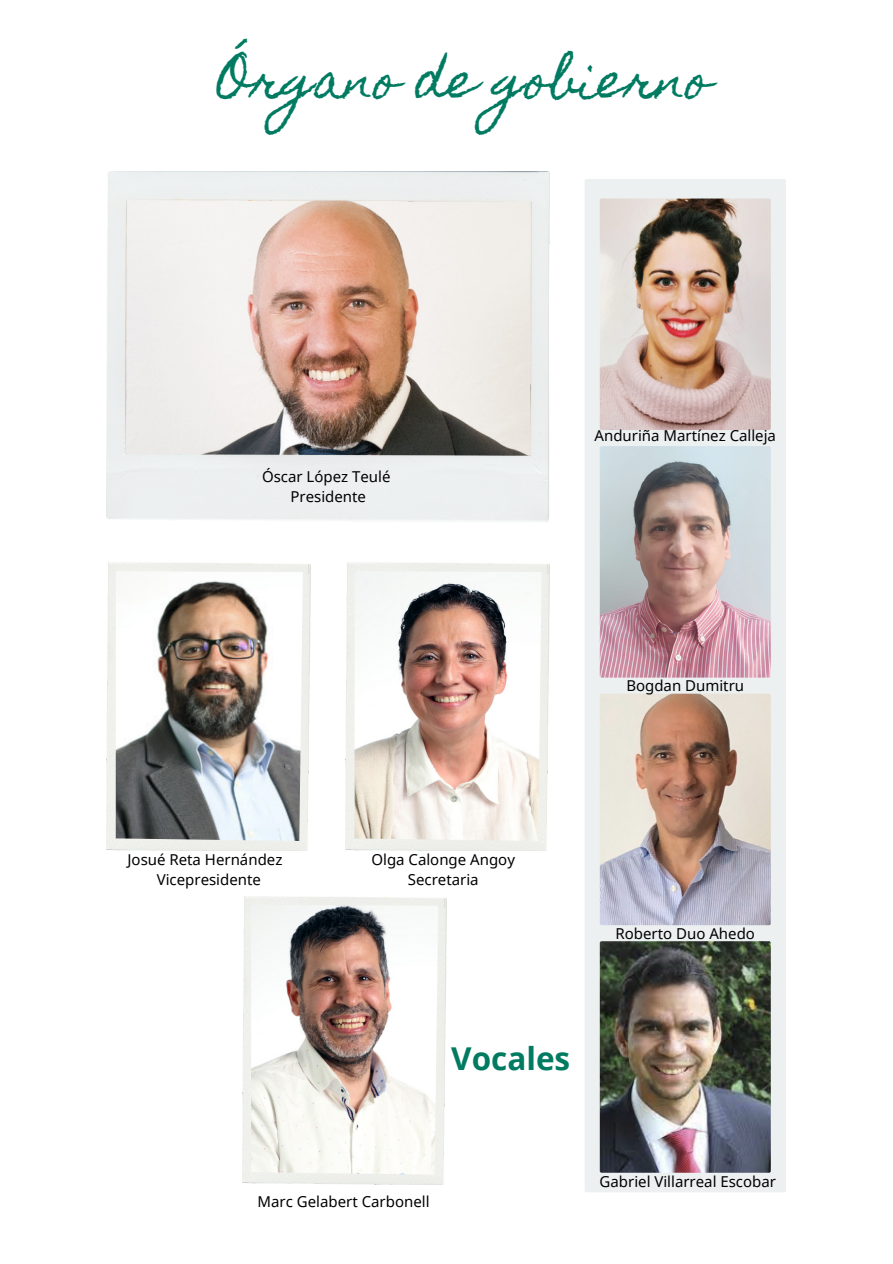
<style>
.page{position:relative;width:893px;height:1264px;background:#fff}
.page>*{position:absolute;margin:0;border:0;box-sizing:border-box;transform-origin:0 0}
.t1{font:48px "Homemade Apple";color:#007b61}
.t2{font:700 31.5px "Noto Sans";color:#007b61}
.t3{font:15px "Noto Sans";color:#000}
</style>
<div class="page">
<div style="left:584px;top:179px;width:201px;height:1013px;background:#ecf0f0;border-radius:2px"></div>
<img style="left:599px;top:941px;width:171px;height:231px;border-radius:2px">
<img style="left:599px;top:693px;width:171px;height:232px;border-radius:2px">
<img style="left:599px;top:198px;width:171px;height:232px;border-radius:2px">
<img style="left:599px;top:446px;width:171px;height:231px;border-radius:2px">
<img style="left:107px;top:171px;width:442px;height:351px">
<img style="left:107px;top:562px;width:204px;height:288px">
<img style="left:116px;top:571px;width:187px;height:270px">
<img style="left:345px;top:562px;width:204px;height:288px">
<img style="left:354px;top:571px;width:187px;height:270px">
<img style="left:242px;top:896px;width:204px;height:204px">
<img style="left:251px;top:904px;width:187px;height:196px">
<img style="left:242px;top:1100px;width:203px;height:85px">
<p class="t1" style="left:217px;top:52px;width:495px">Órgano de gobierno</p>
<p class="t3" style="left:262px;top:466px;width:130px">Óscar López Teulé</p>
<p class="t3" style="left:290px;top:486px;width:77px">Presidente</p>
<p class="t3" style="left:594px;top:425px;width:183px">Anduriña Martínez Calleja</p>
<p class="t3" style="left:626px;top:675px;width:119px">Bogdan Dumitru</p>
<p class="t3" style="left:127px;top:849px;width:156px">Josué Reta Hernández</p>
<p class="t3" style="left:157px;top:869px;width:106px">Vicepresidente</p>
<p class="t3" style="left:371px;top:849px;width:145px">Olga Calonge Angoy</p>
<p class="t3" style="left:408px;top:869px;width:72px">Secretaria</p>
<p class="t3" style="left:615px;top:923px;width:141px">Roberto Duo Ahedo</p>
<p class="t2" style="left:451px;top:1036px;width:120px">Vocales</p>
<p class="t3" style="left:257px;top:1190px;width:173px">Marc Gelabert Carbonell</p>
<p class="t3" style="left:599px;top:1171px;width:178px">Gabriel Villarreal Escobar</p>
</div>
